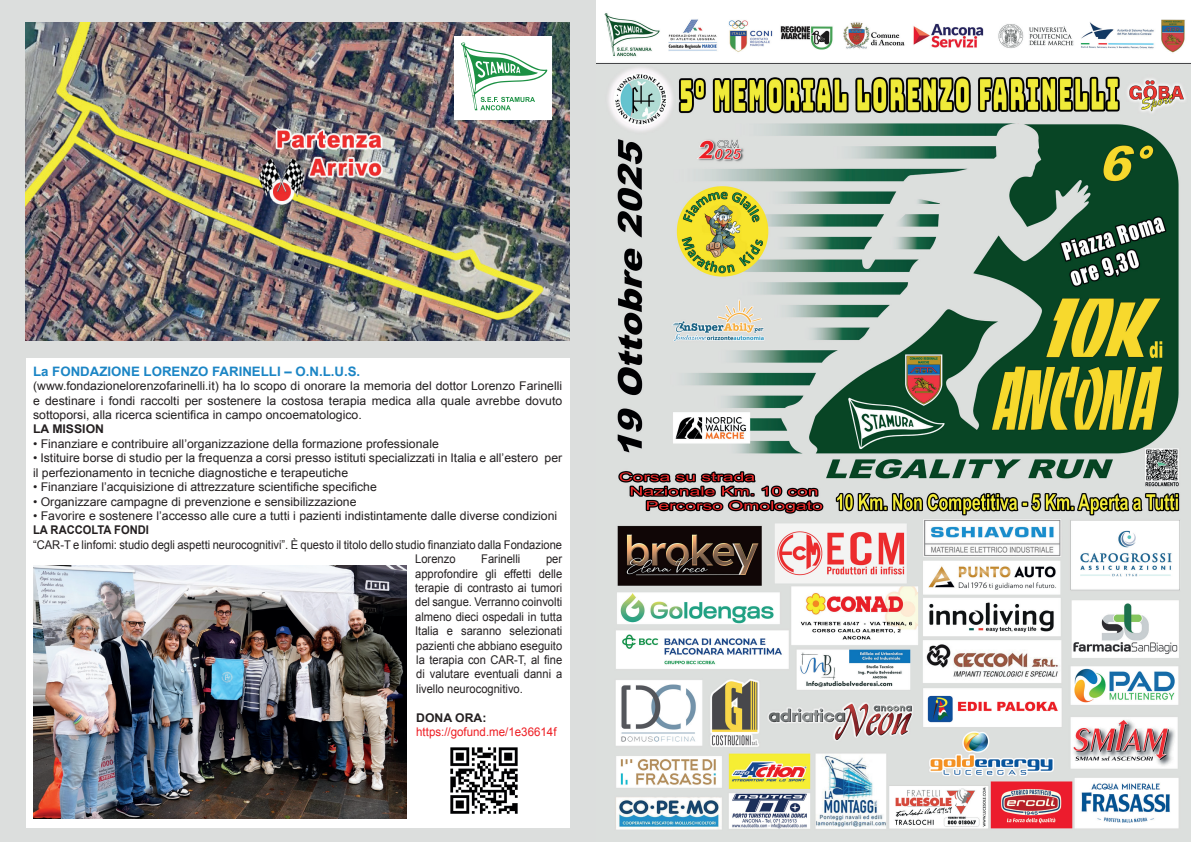
<style>
.page{position:relative;width:1191px;height:842px;background:#fff}
.page>*{position:absolute;margin:0;border:0;box-sizing:border-box;transform-origin:0 0}
.t1{font:700 13px "Arial";color:#1b85c5}
.t2{font:12px/14.4px "Arial";color:#231f20;text-align:justify}
.t3{font:12px/14.4px "Arial";color:#231f20;scale:.93 1}
.t4{font:12px "Arial";color:#ee1d23;scale:.96 1}
.t5{font:700 12px "Arial";color:#231f20}
.t6{font:700 12px "Arial";color:#231f20;scale:.93 1}
</style>
<div class="page">
<img style="left:595px;top:0;width:596px;height:842px">
<div style="left:0;top:0;width:595px;height:842px;background:#dcdedd"></div>
<img style="left:26px;top:23px;width:543px;height:318px">
<div style="left:26px;top:358px;width:543px;height:469px;background:#fff"></div>
<div style="left:454px;top:36px;width:97px;height:83px;background:#fff"></div>
<svg style="left:461px;top:42px;width:86px;height:68px"></svg>
<img style="left:33px;top:565px;width:373px;height:253px">
<img style="left:450px;top:747px;width:68px;height:67px">
<p class="t1" style="left:33px;top:363px;width:329px">La FONDAZIONE LORENZO FARINELLI – O.N.L.U.S.</p>
<p class="t2" style="left:33px;top:379px;width:530px">(www.fondazionelorenzofarinelli.it) ha lo scopo di onorare la memoria del dottor Lorenzo Farinelli e destinare i fondi raccolti per sostenere la costosa terapia medica alla quale avrebbe dovuto sottoporsi, alla ricerca scientifica in campo oncoematologico.</p>
<p class="t5" style="left:33px;top:421px;width:72px">LA MISSION</p>
<p class="t2" style="left:33px;top:437px;width:407px">• Finanziare e contribuire all’organizzazione della formazione professionale</p>
<p class="t2" style="left:33px;top:451px;width:530px">• Istituire borse di studio per la frequenza a corsi presso istituti specializzati in Italia e all’estero per il perfezionamento in tecniche diagnostiche e terapeutiche</p>
<p class="t2" style="left:33px;top:480px;width:345px">• Finanziare l’acquisizione di attrezzature scientifiche specifiche</p>
<p class="t2" style="left:33px;top:494px;width:325px">• Organizzare campagne di prevenzione e sensibilizzazione</p>
<p class="t2" style="left:33px;top:509px;width:526px">• Favorire e sostenere l’accesso alle cure a tutti i pazienti indistintamente dalle diverse condizioni</p>
<p class="t6" style="left:33px;top:522px;width:126px">LA RACCOLTA FONDI</p>
<p class="t3" style="left:415px;top:537px;width:159px;text-indent:-382px">“CAR-T e linfomi: studio degli aspetti neurocognitivi”. È questo il titolo dello studio finanziato dalla Fondazione<br>Lorenzo</p>
<p class="t3" style="left:481px;top:552px;width:43px">Farinelli</p>
<p class="t3" style="left:415px;top:552px;width:160px;text-align:justify;text-indent:131px">per approfondire gli effetti delle terapie di contrasto ai tumori del sangue. Verranno coinvolti almeno dieci ospedali in tutta Italia e saranno selezionati pazienti che abbiano eseguito la terapia con CAR-T, al fine di valutare eventuali danni a livello neurocognitivo.</p>
<p class="t5" style="left:416px;top:709px;width:72px">DONA ORA:</p>
<p class="t4" style="left:416px;top:724px;width:148px">https://gofund.me/1e36614f</p>
</div>
